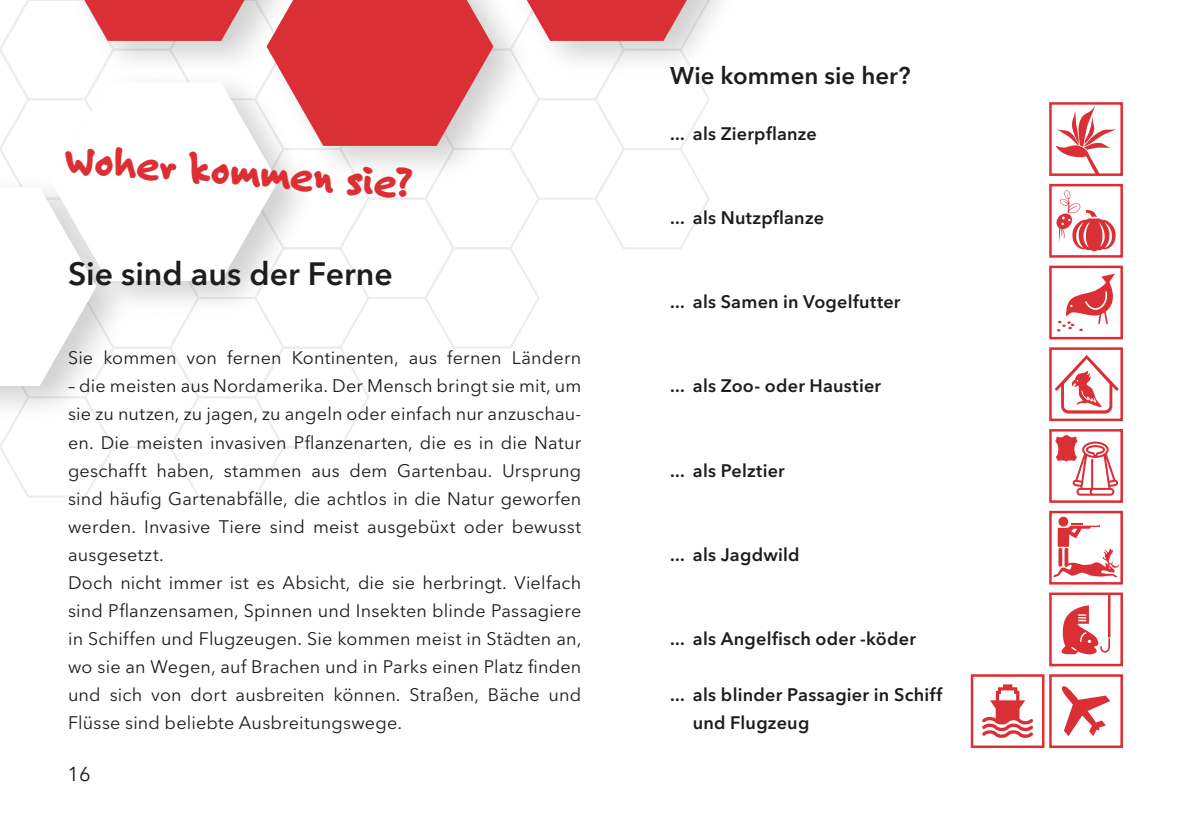
<style>
.page{position:relative;width:1191px;height:840px;background:#fff}
.page>*{position:absolute;margin:0;border:0;box-sizing:border-box;transform-origin:0 0}
._03_Botschaft{font:800 42px "Felt Tip Roman";color:#dc2f34}
._01_Titel_Subline{font:600 32px "Avenir Next LT Pro";color:#1d1d1b}
._05_Head_1{font:600 24px "Avenir Next LT Pro";color:#1d1d1b}
.t1{font:20px "Avenir Next LT Pro";color:#1d1d1b}
._07_Text{font:18px/28px "Avenir Next LT Pro";letter-spacing:.01em;color:#1d1d1b;text-align:justify}
._07_Text_bold{font:600 18px/28px "Avenir Next LT Pro";letter-spacing:.015em;color:#1d1d1b}
</style>
<div class="page">
<svg style="left:0;top:0;width:711px;height:498px"></svg>
<div style="left:1049px;top:592px;width:74px;height:74px;border:3px solid #db2f36"></div>
<svg style="left:1060px;top:593px;width:50px;height:61px"></svg>
<div style="left:1049px;top:674px;width:74px;height:73px;border:3px solid #db2f36"></div>
<svg style="left:1061px;top:686px;width:49px;height:49px"></svg>
<div style="left:970px;top:674px;width:74px;height:73px;border:3px solid #db2f36"></div>
<svg style="left:982px;top:684px;width:51px;height:54px"></svg>
<div style="left:1049px;top:347px;width:74px;height:74px;border:3px solid #db2f36"></div>
<svg style="left:1055px;top:355px;width:63px;height:58px"></svg>
<div style="left:1049px;top:510px;width:74px;height:74px;border:3px solid #db2f36"></div>
<div style="left:1058px;top:516px;width:10px;height:10px;background:#db2f36;border-radius:50%"></div>
<svg style="left:1053px;top:523px;width:66px;height:54px"></svg>
<div style="left:1049px;top:184px;width:74px;height:73px;border:3px solid #db2f36"></div>
<svg style="left:1056px;top:190px;width:60px;height:61px"></svg>
<div style="left:1049px;top:429px;width:74px;height:73px;border:3px solid #db2f36"></div>
<svg style="left:1055px;top:435px;width:63px;height:60px"></svg>
<div style="left:1049px;top:265px;width:74px;height:74px;border:3px solid #db2f36"></div>
<svg style="left:1057px;top:273px;width:58px;height:58px"></svg>
<div style="left:1049px;top:102px;width:74px;height:74px;border:3px solid #db2f36"></div>
<svg style="left:1056px;top:106px;width:60px;height:68px"></svg>
<p class="_03_Botschaft" style="left:69px;top:129px;width:348px;rotate:4deg">Woher kommen sie?</p>
<p class="_01_Titel_Subline" style="left:68px;top:254px;width:326px">Sie sind aus der Ferne</p>
<p class="_07_Text" style="left:68px;top:344px;width:515px">Sie kommen von fernen Kontinenten, aus fernen Ländern</p>
<p class="_07_Text" style="left:68px;top:372px;width:515px">– die meisten aus Nordamerika. Der Mensch bringt sie mit, um sie zu nutzen, zu jagen, zu angeln oder einfach nur anzuschau&shy;en. Die meisten invasiven Pflanzenarten, die es in die Natur geschafft haben, stammen aus dem Gartenbau. Ursprung sind häufig Gartenabfälle, die achtlos in die Natur geworfen werden. Invasive Tiere sind meist ausgebüxt oder bewusst ausgesetzt.</p>
<p class="_07_Text" style="left:68px;top:568px;width:515px">Doch nicht immer ist es Absicht, die sie herbringt. Vielfach sind Pflanzensamen, Spinnen und Insekten blinde Passagiere in Schiffen und Flugzeugen. Sie kommen meist in Städten an, wo sie an Wegen, auf Brachen und in Parks einen Platz finden und sich von dort ausbreiten können. Straßen, Bäche und Flüsse sind beliebte Ausbreitungswege.</p>
<p class="t1" style="left:68px;top:762px;width:25px">16</p>
<p class="_05_Head_1" style="left:670px;top:61px;width:242px">Wie kommen sie her?</p>
<p class="_07_Text_bold" style="left:670px;top:120px;width:148px">... als Zierpflanze</p>
<p class="_07_Text_bold" style="left:670px;top:204px;width:155px">... als Nutzpflanze</p>
<p class="_07_Text_bold" style="left:670px;top:288px;width:232px">... als Samen in Vogelfutter</p>
<p class="_07_Text_bold" style="left:670px;top:372px;width:212px">... als Zoo- oder Haustier</p>
<p class="_07_Text_bold" style="left:670px;top:456px;width:116px">... als Pelztier</p>
<p class="_07_Text_bold" style="left:670px;top:540px;width:131px">... als Jagdwild</p>
<p class="_07_Text_bold" style="left:670px;top:624px;width:247px">... als Angelfisch oder -köder</p>
<p class="_07_Text_bold" style="left:693px;top:680px;width:251px;text-indent:-23px">... als blinder Passagier in Schiff und Flugzeug</p>
</div>
